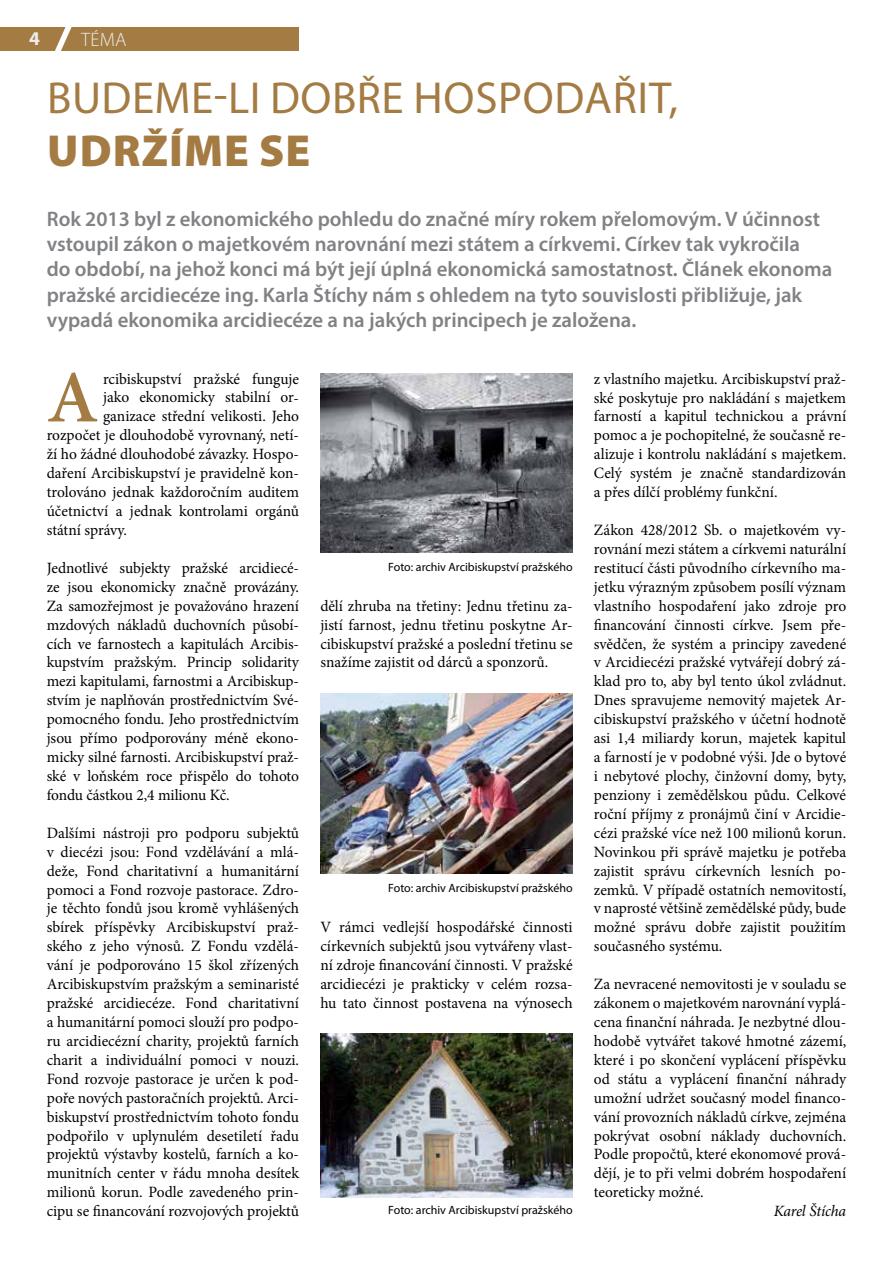
<style>
.page{position:relative;width:893px;height:1263px;background:#fff}
.page>*{position:absolute;margin:0;border:0;box-sizing:border-box;transform-origin:0 0}
.t1{font:600 73.95px "Minion Pro";color:#a37b43}
.t2{font:45px "Myriad Pro";letter-spacing:.01em;color:#a37b43}
.t3{font:900 45px "Myriad Pro";letter-spacing:.025em;color:#a37b43}
.t4{font:600 21px/25.2px "Myriad Pro";color:#808285}
.t5{font:300 19.5px "Myriad Pro";color:#ededee}
.t6{font:700 19.5px "Myriad Pro";color:#ededee}
.t7{font:15.75px/18.9px "Minion Pro";color:#000;text-align:justify}
.t8{font:italic 15.75px "Minion Pro";letter-spacing:-.01em;color:#000}
.t9{font:12px "Myriad Pro";color:#000}
</style>
<div class="page">
<div style="left:0;top:27px;width:299px;height:24px;background:#a37b43"></div>
<svg style="left:55px;top:27px;width:17px;height:24px"></svg>
<img style="left:320px;top:693px;width:253px;height:180px">
<img style="left:320px;top:373px;width:253px;height:179px">
<img style="left:320px;top:1033px;width:253px;height:164px">
<p class="t6" style="left:29px;top:26px;width:12px">4</p>
<p class="t5" style="left:81px;top:28px;width:47px">TÉMA</p>
<h2 class="t2" style="left:47px;top:71px;width:632px">BUDEME-LI DOBŘE HOSPODAŘIT,</h2>
<h2 class="t3" style="left:47px;top:121px;width:265px">UDRŽÍME SE</h2>
<p class="t4" style="left:47px;top:206px;width:787px">Rok 2013 byl z ekonomického pohledu do značné míry rokem přelomovým. V účinnost vstoupil zákon o majetkovém narovnání mezi státem a církvemi. Církev tak vykročila<br>do období, na jehož konci má být její úplná ekonomická samostatnost. Článek ekonoma pražské arcidiecéze ing. Karla Štíchy nám s ohledem na tyto souvislosti přibližuje, jak vypadá ekonomika arcidiecéze a na jakých principech je založena.</p>
<h1 class="t1" style="left:47px;top:347px;width:53px">A</h1>
<p class="t7" style="left:103px;top:369px;width:198px">rcibiskupství pražské funguje</p>
<p class="t7" style="left:103px;top:388px;width:197px">jako ekonomicky stabilní or-</p>
<p class="t7" style="left:103px;top:407px;width:198px">ganizace střední velikosti. Jeho</p>
<p class="t7" style="left:47px;top:426px;width:254px">rozpočet je dlouhodobě vyrovnaný, netí-</p>
<p class="t7" style="left:47px;top:445px;width:254px">ží ho žádné dlouhodobé závazky. Hospo-</p>
<p class="t7" style="left:47px;top:464px;width:254px">daření Arcibiskupství je pravidelně kon-</p>
<p class="t7" style="left:47px;top:483px;width:254px">trolováno jednak každoročním auditem</p>
<p class="t7" style="left:47px;top:502px;width:254px">účetnictví a jednak kontrolami orgánů</p>
<p class="t7" style="left:47px;top:520px;width:82px">státní správy.</p>
<p class="t7" style="left:47px;top:558px;width:254px">Jednotlivé subjekty pražské arcidiecé&shy;ze jsou ekonomicky značně provázány.<br>Za samozřejmost je považováno hrazení mzdových nákladů duchovních působí&shy;cích ve farnostech a kapitulách Arcibis&shy;kupstvím pražským. Princip solidarity mezi kapitulami, farnostmi a Arcibiskup&shy;stvím je naplňován prostřednictvím Své&shy;pomocného fondu. Jeho prostřednictvím jsou přímo podporovány méně ekono&shy;micky silné farnosti. Arcibiskupství praž&shy;ské v loňském roce přispělo do tohoto fondu částkou 2,4 milionu Kč.</p>
<p class="t7" style="left:47px;top:823px;width:254px">Dalšími nástroji pro podporu subjektů v diecézi jsou: Fond vzdělávání a mlá&shy;deže, Fond charitativní a humanitární pomoci a Fond rozvoje pastorace. Zdro&shy;je těchto fondů jsou kromě vyhlášených sbírek příspěvky Arcibiskupství praž&shy;ského z jeho výnosů. Z Fondu vzdělá&shy;vání je podporováno 15 škol zřízených Arcibiskupstvím pražským a seminaristé pražské arcidiecéze. Fond charitativní a humanitární pomoci slouží pro podpo&shy;ru arcidiecézní charity, projektů farních charit a individuální pomoci v nouzi.<br>Fond rozvoje pastorace je určen k pod&shy;poře nových pastoračních projektů. Arci&shy;biskupství prostřednictvím tohoto fondu podpořilo v uplynulém desetiletí řadu projektů výstavby kostelů, farních a ko&shy;munitních center v řádu mnoha desítek milionů korun. Podle zavedeného prin&shy;cipu se financování rozvojových projektů</p>
<p class="t9" style="left:388px;top:560px;width:186px">Foto: archiv Arcibiskupství pražského</p>
<p class="t7" style="left:320px;top:596px;width:254px">dělí zhruba na třetiny: Jednu třetinu za&shy;jistí farnost, jednu třetinu poskytne Ar&shy;cibiskupství pražské a poslední třetinu se snažíme zajistit od dárců a sponzorů.</p>
<p class="t9" style="left:388px;top:881px;width:186px">Foto: archiv Arcibiskupství pražského</p>
<p class="t7" style="left:320px;top:918px;width:254px">V rámci vedlejší hospodářské činnosti církevních subjektů jsou vytvářeny vlast&shy;ní zdroje financování činnosti. V pražské arcidiecézi je prakticky v celém rozsa&shy;hu tato činnost postavena na výnosech</p>
<p class="t9" style="left:388px;top:1202px;width:186px">Foto: archiv Arcibiskupství pražského</p>
<p class="t7" style="left:594px;top:369px;width:254px">z vlastního majetku. Arcibiskupství praž&shy;ské poskytuje pro nakládání s majetkem farností a kapitul technickou a právní pomoc a je pochopitelné, že současně re&shy;alizuje i kontrolu nakládání s majetkem.<br>Celý systém je značně standardizován a přes dílčí problémy funkční.</p>
<p class="t7" style="left:594px;top:520px;width:254px">Zákon 428/2012 Sb. o majetkovém vy&shy;rovnání mezi státem a církvemi naturální restitucí části původního církevního ma&shy;jetku výrazným způsobem posílí význam vlastního hospodaření jako zdroje pro financování činnosti církve. Jsem pře&shy;svědčen, že systém a principy zavedené v Arcidiecézi pražské vytvářejí dobrý zá&shy;klad pro to, aby byl tento úkol zvládnut.<br>Dnes spravujeme nemovitý majetek Ar&shy;cibiskupství pražského v účetní hodnotě asi 1,4 miliardy korun, majetek kapitul a farností je v podobné výši. Jde o bytové i nebytové plochy, činžovní domy, byty, penziony i zemědělskou půdu. Celkové roční příjmy z pronájmů činí v Arcidie&shy;cézi pražské více než 100 milionů korun.<br>Novinkou při správě majetku je potřeba zajistit správu církevních lesních po&shy;zemků. V případě ostatních nemovitostí, v naprosté většině zemědělské půdy, bude možné správu dobře zajistit použitím současného systému.</p>
<p class="t7" style="left:594px;top:975px;width:254px">Za nevracené nemovitosti je v souladu se zákonem o majetkovém narovnání vyplá&shy;cena finanční náhrada. Je nezbytné dlou&shy;hodobě vytvářet takové hmotné zázemí, které i po skončení vyplácení příspěvku od státu a vyplácení finanční náhrady umožní udržet současný model financo&shy;vání provozních nákladů církve, zejména pokrývat osobní náklady duchovních.<br>Podle propočtů, které ekonomové prová&shy;dějí, je to při velmi dobrém hospodaření teoreticky možné.</p>
<p class="t8" style="left:774px;top:1200px;width:74px">Karel Štícha</p>
</div>
